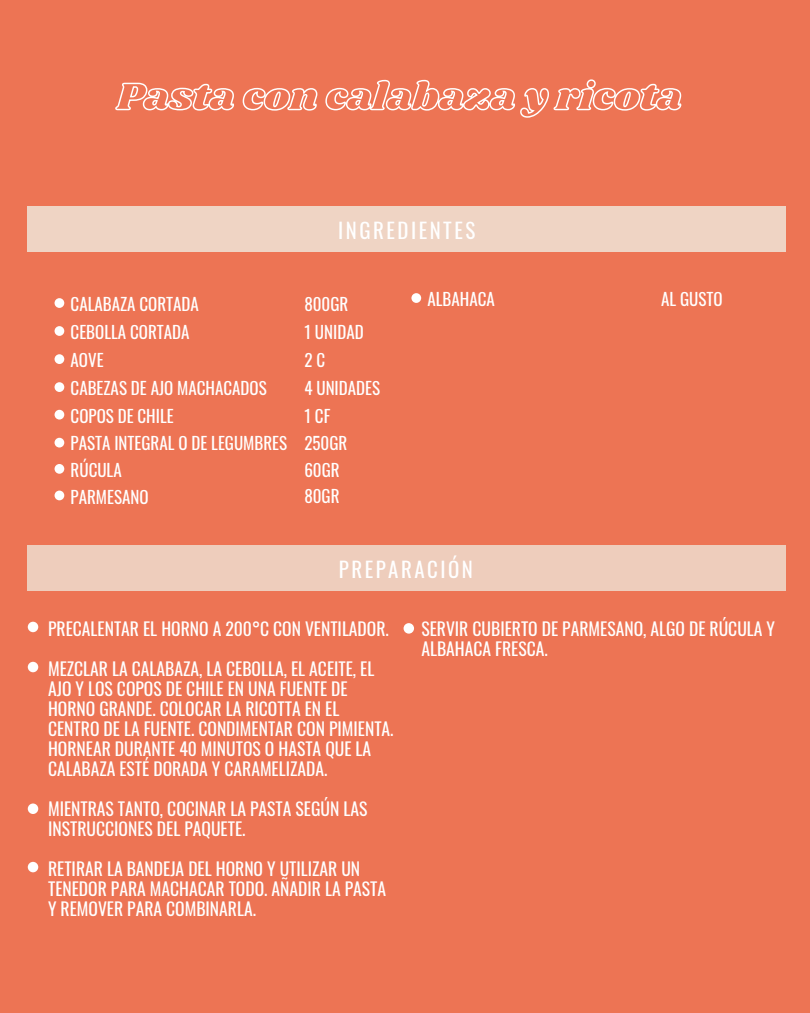
<style>
.page{position:relative;width:810px;height:1013px;background:#fff}
.page>*{position:absolute;margin:0;border:0;box-sizing:border-box;transform-origin:0 0}
.t1{font:20.9px "Oswald";letter-spacing:.12em;color:#fff}
.t2{font:17.6px/20px "Oswald";color:#fff}
.t3{font:17px "Oswald";color:#fff}
</style>
<div class="page">
<div style="left:0;top:0;width:810px;height:1012px;background:#ed7454"></div>
<div style="left:28px;top:621px;width:10px;height:11px;background:#fff;border-radius:50%"></div>
<div style="left:404px;top:623px;width:10px;height:10px;background:#fff;border-radius:50%"></div>
<svg style="left:115px;top:79px;width:567px;height:39px"></svg>
<div style="left:28px;top:661px;width:10px;height:11px;background:#fff;border-radius:50%"></div>
<div style="left:28px;top:206px;width:758px;height:46px;background:#efd4c4"></div>
<div style="left:27px;top:545px;width:758px;height:46px;background:#eecdbc"></div>
<div style="left:28px;top:803px;width:10px;height:11px;background:#fff;border-radius:50%"></div>
<div style="left:55px;top:298px;width:9px;height:10px;background:#fff;border-radius:50%"></div>
<div style="left:55px;top:354px;width:9px;height:10px;background:#fff;border-radius:50%"></div>
<div style="left:55px;top:410px;width:9px;height:9px;background:#fff;border-radius:50%"></div>
<div style="left:55px;top:490px;width:9px;height:10px;background:#fff;border-radius:50%"></div>
<div style="left:55px;top:326px;width:9px;height:10px;background:#fff;border-radius:50%"></div>
<div style="left:55px;top:382px;width:9px;height:10px;background:#fff;border-radius:50%"></div>
<div style="left:55px;top:438px;width:9px;height:9px;background:#fff;border-radius:50%"></div>
<div style="left:411px;top:293px;width:10px;height:10px;background:#fff;border-radius:50%"></div>
<div style="left:55px;top:464px;width:9px;height:10px;background:#fff;border-radius:50%"></div>
<div style="left:28px;top:861px;width:10px;height:11px;background:#fff;border-radius:50%"></div>
<p class="t1" style="left:338px;top:213px;width:139px">INGREDIENTES</p>
<p class="t3" style="left:71px;top:290px;width:130px">CALABAZA CORTADA</p>
<p class="t3" style="left:304px;top:290px;width:45px">800GR</p>
<p class="t3" style="left:71px;top:318px;width:120px">CEBOLLA CORTADA</p>
<p class="t3" style="left:304px;top:318px;width:61px">1 UNIDAD</p>
<p class="t3" style="left:71px;top:347px;width:35px">AOVE</p>
<p class="t3" style="left:71px;top:374px;width:198px">CABEZAS DE AJO MACHACADOS</p>
<p class="t3" style="left:71px;top:402px;width:105px">COPOS DE CHILE</p>
<p class="t3" style="left:71px;top:430px;width:218px">PASTA INTEGRAL O DE LEGUMBRES</p>
<p class="t3" style="left:71px;top:457px;width:53px">RÚCULA</p>
<p class="t3" style="left:71px;top:484px;width:80px">PARMESANO</p>
<p class="t3" style="left:304px;top:347px;width:22px">2C</p>
<p class="t3" style="left:304px;top:374px;width:77px">4 UNIDADES</p>
<p class="t3" style="left:304px;top:402px;width:28px">1 CF</p>
<p class="t3" style="left:304px;top:430px;width:44px">250GR</p>
<p class="t3" style="left:304px;top:456px;width:37px">60GR</p>
<p class="t3" style="left:304px;top:482px;width:37px">80GR</p>
<p class="t3" style="left:428px;top:285px;width:69px">ALBAHACA</p>
<p class="t3" style="left:661px;top:285px;width:63px">AL GUSTO</p>
<p class="t1" style="left:339px;top:552px;width:136px">PREPARACIÓN</p>
<p class="t2" style="left:48px;top:617px;width:342px">PRECALENTAR EL HORNO A 200°C CON VENTILADOR.</p>
<p class="t2" style="left:48px;top:657px;width:347px">MEZCLAR LA CALABAZA, LA CEBOLLA, EL ACEITE, EL AJO Y LOS COPOS DE CHILE EN UNA FUENTE DE HORNO GRANDE. COLOCAR LA RICOTTA EN EL CENTRO DE LA FUENTE. CONDIMENTAR CON PIMIENTA.<br>HORNEAR DURANTE 40 MINUTOS O HASTA QUE LA CALABAZA ESTÉ DORADA Y CARAMELIZADA.</p>
<p class="t2" style="left:48px;top:797px;width:321px">MIENTRAS TANTO, COCINAR LA PASTA SEGÚN LAS<br>INSTRUCCIONES DEL PAQUETE.</p>
<p class="t2" style="left:48px;top:857px;width:340px">RETIRAR LA BANDEJA DEL HORNO Y UTILIZAR UN<br>TENEDOR PARA MACHACAR TODO. AÑADIR LA PASTA<br>Y REMOVER PARA COMBINARLA.</p>
<p class="t2" style="left:421px;top:617px;width:355px">SERVIR CUBIERTO DE PARMESANO, ALGO DE RÚCULA Y<br>ALBAHACA FRESCA.</p>
</div>
